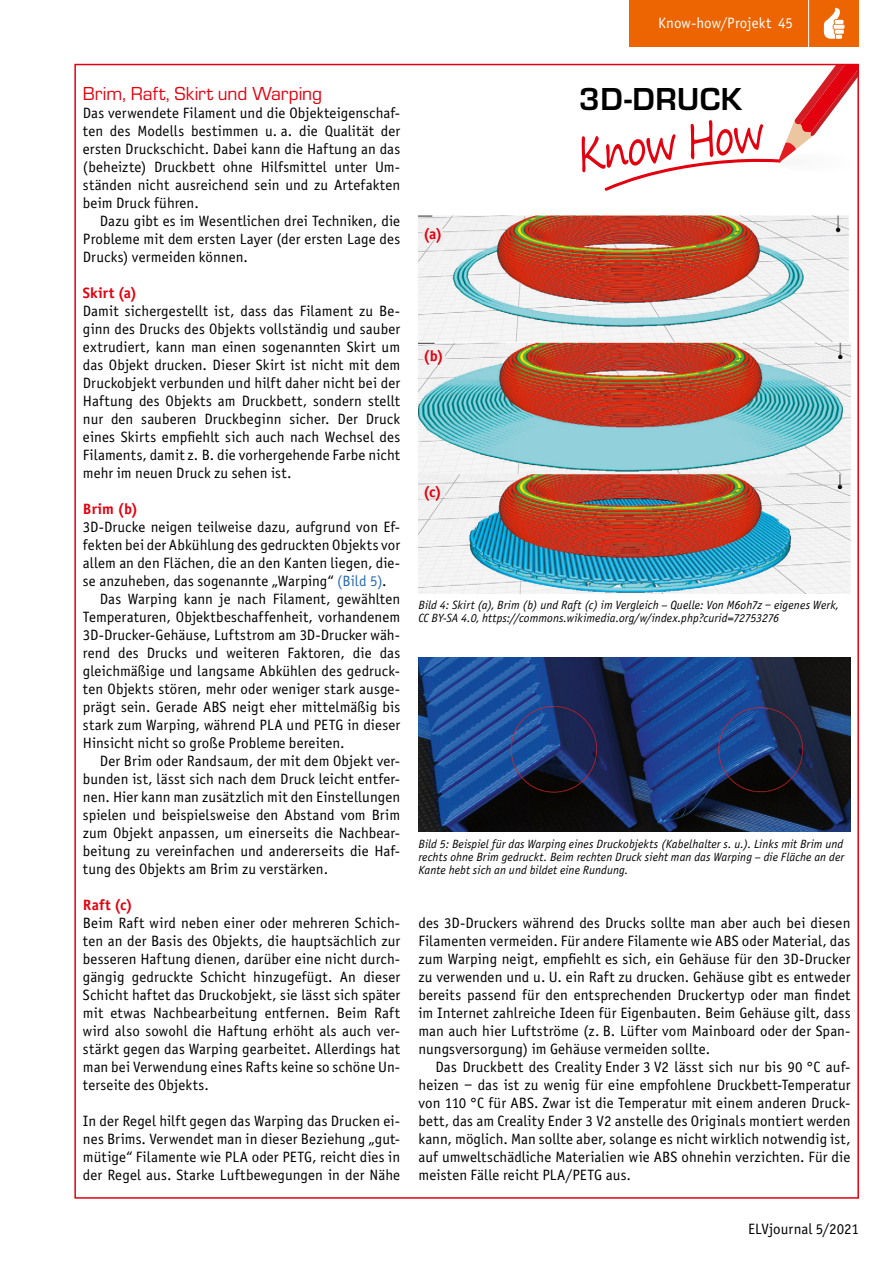
<style>
.page{position:relative;width:893px;height:1263px;background:#fff}
.page>*{position:absolute;margin:0;border:0;box-sizing:border-box;transform-origin:0 0}
.Projektname{font:700 33px "Eurostile";letter-spacing:.02em;color:#000}
.Subhead_5{font:19.5px "Eurostile";letter-spacing:-.005em;color:#e3000f}
.Fließtext_Neuer_Absa{font:15px/18px "Officina Sans Book ITC";letter-spacing:.005em;color:#000;text-align:justify}
.Fließtext_Neue_Zeile{font:15px/18px "Officina Sans Book ITC";letter-spacing:.005em;color:#000;text-align:justify}
.Fließtext_Neuer_Absa-2{font:15px "Officina Sans Bold ITC";letter-spacing:.01em;color:#e3000f}
.t1{font:15px "Officina Sans Book ITC";letter-spacing:.005em;color:#fff}
.Bildunterschrift{font:italic 12px/12.8px "Officina Sans Book ITC";letter-spacing:.005em;color:#000;text-align:justify}
.s1{color:#2769b2}
</style>
<div class="page">
<div style="left:629px;top:0;width:230px;height:47px;background:#ec6502"></div>
<hr style="left:808px;top:0;width:1px;height:51px;background:#fff">
<svg style="left:824px;top:7px;width:20px;height:32px"></svg>
<svg style="left:582px;top:67px;width:274px;height:124px"></svg>
<img style="left:418px;top:215px;width:432px;height:378px">
<img style="left:418px;top:658px;width:432px;height:173px">
<div style="left:423px;top:229px;width:19px;height:10px;background:#ececed"></div>
<div style="left:423px;top:350px;width:21px;height:11px;background:#ececed"></div>
<div style="left:423px;top:486px;width:21px;height:11px;background:#ececed"></div>
<p class="t1" style="left:658px;top:13px;width:136px">Know-how/Projekt 45</p>
<p class="Subhead_5" style="left:83px;top:80px;width:241px">Brim, Raft, Skirt und Warping</p>
<p class="Fließtext_Neuer_Absa" style="left:83px;top:103px;width:319px">Das verwendete Filament und die Objekteigenschaf-</p>
<p class="Fließtext_Neuer_Absa" style="left:83px;top:121px;width:319px">ten des Modells bestimmen u. a. die Qualität der ersten Druckschicht. Dabei kann die Haftung an das (beheizte) Druckbett ohne Hilfsmittel unter Um&shy;ständen nicht ausreichend sein und zu Artefakten beim Druck führen.</p>
<p class="Fließtext_Neue_Zeile" style="left:83px;top:211px;width:319px;text-indent:17px">Dazu gibt es im Wesentlichen drei Techniken, die Probleme mit dem ersten Layer (der ersten Lage des Drucks) vermeiden können.</p>
<p class="Fließtext_Neuer_Absa-2" style="left:83px;top:282px;width:56px">Skirt (a)</p>
<p class="Fließtext_Neuer_Absa" style="left:83px;top:301px;width:319px">Damit sichergestellt ist, dass das Filament zu Be&shy;ginn des Drucks des Objekts vollständig und sauber extrudiert, kann man einen sogenannten Skirt um das Objekt drucken. Dieser Skirt ist nicht mit dem Druckobjekt verbunden und hilft daher nicht bei der Haftung des Objekts am Druckbett, sondern stellt nur den sauberen Druckbeginn sicher. Der Druck eines Skirts empfiehlt sich auch nach Wechsel des Filaments, damit z. B. die vorhergehende Farbe nicht mehr im neuen Druck zu sehen ist.</p>
<p class="Fließtext_Neuer_Absa-2" style="left:83px;top:498px;width:57px">Brim (b)</p>
<p class="Fließtext_Neuer_Absa" style="left:83px;top:517px;width:319px">3D-Drucke neigen teilweise dazu, aufgrund von Ef&shy;fekten bei der Abkühlung des gedruckten Objekts vor allem an den Flächen, die an den Kanten liegen, die&shy;se anzuheben, das sogenannte „Warping“ <span class="s1">(Bild 5)</span>.</p>
<p class="Fließtext_Neue_Zeile" style="left:83px;top:589px;width:319px;text-indent:17px">Das Warping kann je nach Filament, gewählten Temperaturen, Objektbeschaffenheit, vorhandenem 3D-Drucker-Gehäuse, Luftstrom am 3D-Drucker wäh&shy;rend des Drucks und weiteren Faktoren, die das gleichmäßige und langsame Abkühlen des gedruck&shy;ten Objekts stören, mehr oder weniger stark ausge&shy;prägt sein. Gerade ABS neigt eher mittelmäßig bis stark zum Warping, während PLA und PETG in dieser Hinsicht nicht so große Probleme bereiten.</p>
<p class="Fließtext_Neuer_Absa" style="left:83px;top:751px;width:319px;text-indent:17px">Der Brim oder Randsaum, der mit dem Objekt ver&shy;bunden ist, lässt sich nach dem Druck leicht entfer&shy;nen. Hier kann man zusätzlich mit den Einstellungen spielen und beispielsweise den Abstand vom Brim zum Objekt anpassen, um einerseits die Nachbear&shy;beitung zu vereinfachen und andererseits die Haf&shy;tung des Objekts am Brim zu verstärken.</p>
<p class="Fließtext_Neuer_Absa-2" style="left:83px;top:894px;width:51px">Raft (c)</p>
<p class="Fließtext_Neuer_Absa" style="left:83px;top:913px;width:319px">Beim Raft wird neben einer oder mehreren Schich&shy;ten an der Basis des Objekts, die hauptsächlich zur besseren Haftung dienen, darüber eine nicht durch&shy;gängig gedruckte Schicht hinzugefügt. An dieser Schicht haftet das Druckobjekt, sie lässt sich später mit etwas Nachbearbeitung entfernen. Beim Raft wird also sowohl die Haftung erhöht als auch ver&shy;stärkt gegen das Warping gearbeitet. Allerdings hat man bei Verwendung eines Rafts keine so schöne Un&shy;terseite des Objekts.</p>
<p class="Fließtext_Neuer_Absa" style="left:83px;top:1111px;width:319px">In der Regel hilft gegen das Warping das Drucken ei&shy;nes Brims. Verwendet man in dieser Beziehung „gut&shy;mütige“ Filamente wie PLA oder PETG, reicht dies in der Regel aus. Starke Luftbewegungen in der Nähe</p>
<p class="Fließtext_Neuer_Absa-2" style="left:423px;top:224px;width:21px">(a)</p>
<p class="Fließtext_Neuer_Absa-2" style="left:423px;top:345px;width:22px">(b)</p>
<p class="Fließtext_Neuer_Absa-2" style="left:423px;top:481px;width:20px">(c)</p>
<p class="Projektname" style="left:579px;top:75px;width:165px">3D-DRUCK</p>
<p class="Bildunterschrift" style="left:418px;top:598px;width:422px">Bild 4: Skirt (a), Brim (b) und Raft (c) im Vergleich – Quelle: Von M6oh7z ‒ eigenes Werk,</p>
<p class="Bildunterschrift" style="left:418px;top:611px;width:362px">CC BY-SA 4.0, https://commons.wikimedia.org/w/index.php?curid=72753276</p>
<p class="Bildunterschrift" style="left:418px;top:838px;width:427px">Bild 5: Beispiel für das Warping eines Druckobjekts (Kabelhalter s. u.). Links mit Brim und rechts ohne Brim gedruckt. Beim rechten Druck sieht man das Warping – die Fläche an der Kante hebt sich an und bildet eine Rundung.</p>
<p class="Fließtext_Neuer_Absa" style="left:418px;top:913px;width:433px">des 3D-Druckers während des Drucks sollte man aber auch bei diesen Filamenten vermeiden. Für andere Filamente wie ABS oder Material, das zum Warping neigt, empfiehlt es sich, ein Gehäuse für den 3D-Drucker zu verwenden und u. U. ein Raft zu drucken. Gehäuse gibt es entweder bereits passend für den entsprechenden Druckertyp oder man findet im Internet zahlreiche Ideen für Eigenbauten. Beim Gehäuse gilt, dass man auch hier Luftströme (z. B. Lüfter vom Mainboard oder der Span&shy;nungsversorgung) im Gehäuse vermeiden sollte.</p>
<p class="Fließtext_Neuer_Absa" style="left:418px;top:1057px;width:433px;text-indent:17px">Das Druckbett des Creality Ender 3 V2 lässt sich nur bis 90 °C auf&shy;heizen ‒ das ist zu wenig für eine empfohlene Druckbett-Temperatur von 110 °C für ABS. Zwar ist die Temperatur mit einem anderen Druck&shy;bett, das am Creality Ender 3 V2 anstelle des Originals montiert werden kann, möglich. Man sollte aber, solange es nicht wirklich notwendig ist, auf umweltschädliche Materialien wie ABS ohnehin verzichten. Für die meisten Fälle reicht PLA/PETG aus.</p>
<p class="Fließtext_Neuer_Absa" style="left:748px;top:1219px;width:112px">ELVjournal 5/2021</p>
</div>
